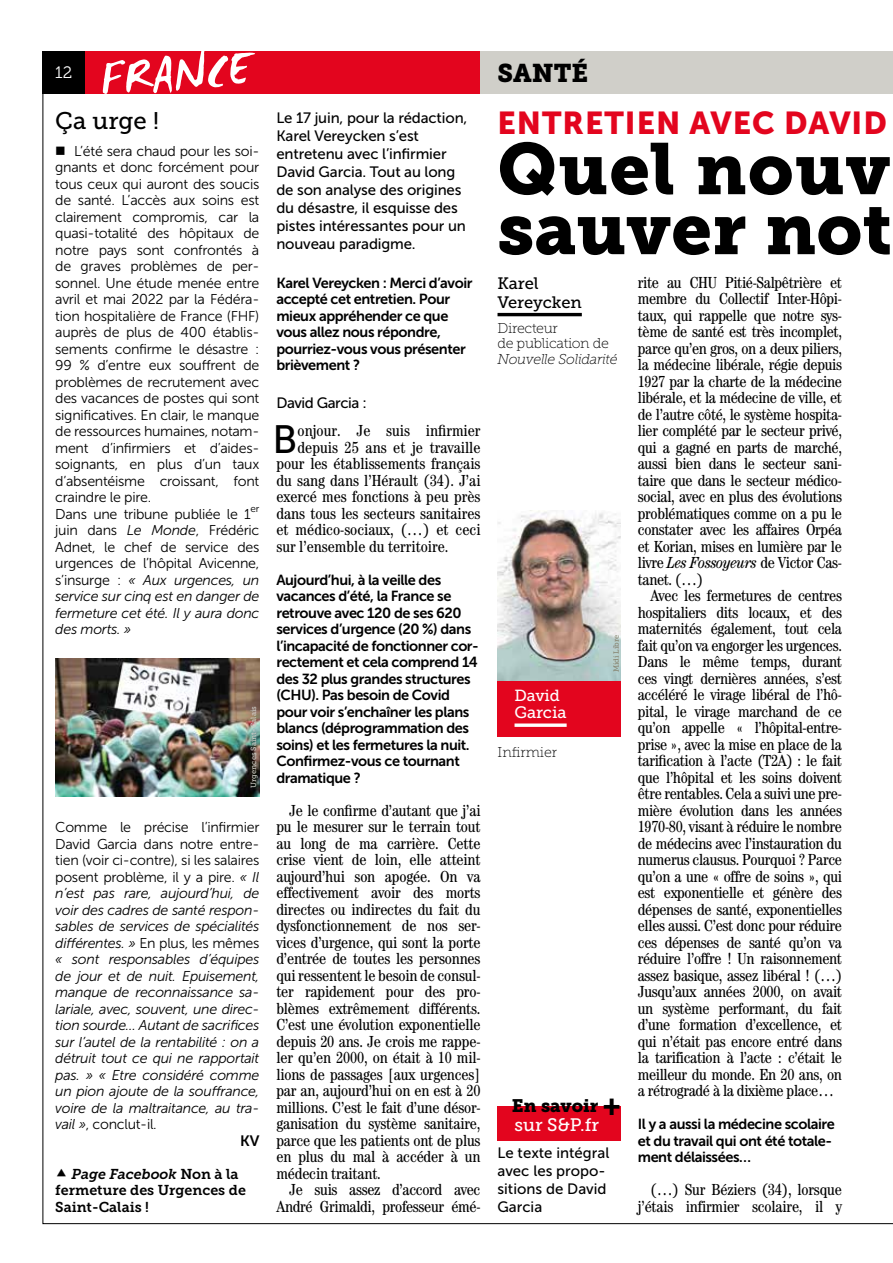
<style>
.page{position:relative;width:893px;height:1263px;background:#fff}
.page>*{position:absolute;margin:0;border:0;box-sizing:border-box;transform-origin:0 0}
.t1{font:72px/60px "Museo Slab 900";letter-spacing:.005em;color:#000}
.t2{font:54px "WC Mano Negra Bta";color:#fff}
.t3{font:39.45px "Museo Sans 500";color:#000}
.t4{font:31.5px "Museo Sans 900";letter-spacing:.03em;color:#e3051e}
.t5{font:25.5px "Museo Slab 900";color:#000}
.t6{font:24px "Museo Slab 500";color:#000}
.t7{font:18px "Museo Slab 900";color:#000}
.t8{font:18px "Museo Slab 500";color:#fff}
.t9{font:16.5px/19px "Museo Slab 500";letter-spacing:-.005em;color:#000}
.t10{font:16.5px "Museo Slab 500";letter-spacing:-.005em;color:#fff}
.t11{font:16.5px "Museo Slab 300";color:#fff}
.t12{font:condensed 16.05px/16.5px "Century Std";letter-spacing:-.01em;color:#000;text-align:justify}
.t13{font:16.05px "Museo Slab 500";letter-spacing:-.01em;color:#fff}
.t14{font:15px/18px "Museo Sans 500";letter-spacing:-.01em;color:#000}
.t15{font:15px "Museo Sans 500";letter-spacing:-.03em;color:#000}
.t16{font:15px "Museo Sans 700";color:#000}
.t17{font:14.55px/16.5px "Museo Sans 700";letter-spacing:-.03em;color:#000}
.t18{font:italic 14.25px/16.5px "Museo Sans 300";letter-spacing:-.02em;color:#000;text-align:justify}
.t19{font:14.25px/16.5px "Museo Sans 300";letter-spacing:-.02em;color:#000}
.t20{font:14.25px/16.5px "Museo Slab 700";color:#000}
.t21{font:14.25px/15.8px "Museo Slab 100";letter-spacing:-.02em;color:#000}
.t22{font:italic 14.25px "Museo Slab 100";letter-spacing:-.02em;color:#000}
.t23{font:14.25px "Museo Slab 100";color:#000}
.t24{font:10.05px "Museo Sans 300";color:#000}
.t25{font:7.5px "Museo Slab 500";color:#d0cfc9}
.t26{font:7.5px "Museo Slab 500";color:#878470}
.s1{font-style:normal}
.s2{font-style:italic}
.s3{font-size:28.5px}
</style>
<div class="page">
<div style="left:43px;top:51px;width:42px;height:43px;background:#000"></div>
<div style="left:85px;top:51px;width:395px;height:43px;background:#e3051e"></div>
<div style="left:480px;top:51px;width:413px;height:43px;background:#d0cfc9"></div>
<img style="left:55px;top:658px;width:204px;height:138px">
<div style="left:497px;top:1107px;width:124px;height:34px;background:#e3051e"></div>
<hr style="left:497px;top:313px;width:85px;height:3px;background:#000">
<div style="left:497px;top:681px;width:124px;height:55px;background:#e3051e"></div>
<img style="left:497px;top:511px;width:124px;height:170px">
<svg style="left:514px;top:723px;width:53px;height:4px"></svg>
<h2 class="t2" style="left:98px;top:46px;width:154px;rotate:-4deg">FRANCE</h2>
<h2 class="t2" style="left:98px;top:48px;width:210px;rotate:-4deg">RUBRIQUE</h2>
<p class="t11" style="left:55px;top:64px;width:18px">12</p>
<h3 class="t5" style="left:497px;top:58px;width:92px">SANTÉ</h3>
<h3 class="t6" style="left:55px;top:107px;width:105px">Ça urge !</h3>
<p class="t19" style="left:55px;top:143px;width:206px;text-indent:19px">L’été sera chaud pour les soi&shy;gnants et donc forcément pour tous ceux qui auront des soucis de santé. L’accès aux soins est clairement compromis, car la quasi-totalité des hôpitaux de notre pays sont confrontés à de graves problèmes de per&shy;sonnel. Une étude menée entre avril et mai 2022 par la Fédéra&shy;tion hospitalière de France (FHF) auprès de plus de 400 établis&shy;sements confirme le désastre :<br>99 % d’entre eux souffrent de problèmes de recrutement avec des vacances de postes qui sont significatives. En clair, le manque de ressources humaines, notam&shy;ment d’infirmiers et d’aides&shy;soignants, en plus d’un taux d’absentéisme croissant, font craindre le pire.<br>Dans une tribune publiée le 1</p>
<p class="t24" style="left:251px;top:503px;width:10px">er</p>
<p class="t18" style="left:55px;top:522px;width:206px"><span class="s1">juin dans</span> Le Monde<span class="s1">, Frédéric Adnet, le chef de service des urgences de l’hôpital Avicenne, s’insurge :</span> « Aux urgences, un service sur cinq est en danger de fermeture cet été. Il y aura donc des morts. »</p>
<p class="t25" style="left:249px;top:787px;width:83px;rotate:-90deg">Urgences Saint-Calais</p>
<p class="t18" style="left:55px;top:819px;width:206px"><span class="s1">Comme le précise l’infirmier David Garcia dans notre entre&shy;tien (voir ci-contre), si les salaires posent problème, il y a pire.</span> « Il n’est pas rare, aujourd’hui, de voir des cadres de santé respon&shy;sables de services de spécialités différentes. » <span class="s1">En plus, les mêmes </span>« sont responsables d’équipes de jour et de nuit. Epuisement, manque de reconnaissance sa&shy;lariale, avec, souvent, une direc&shy;tion sourde… Autant de sacrifices sur l’autel de la rentabilité : on a détruit tout ce qui ne rapportait pas. » « Etre considéré comme un pion ajoute de la souffrance, voire de la maltraitance, au tra&shy;vail »<span class="s1">, conclut-il.</span></p>
<p class="t16" style="left:240px;top:1132px;width:21px">KV</p>
<p class="t20" style="left:55px;top:1166px;width:192px;text-indent:16px"><span class="s2">Page Facebook</span> Non à la fermeture des Urgences de<br>Saint-Calais !</p>
<p class="t14" style="left:276px;top:109px;width:192px">Le 17 juin, pour la rédaction,<br>Karel Vereycken s’est entretenu avec l’infirmier<br>David Garcia. Tout au long de son analyse des origines du désastre, il esquisse des pistes intéressantes pour un nouveau paradigme.</p>
<p class="t17" style="left:276px;top:275px;width:198px">Karel Vereycken : Merci d’avoir accepté cet entretien. Pour mieux appréhender ce que vous allez nous répondre, pourriez-vous vous présenter brièvement ?</p>
<p class="t15" style="left:276px;top:394px;width:92px">David Garcia :</p>
<h3 class="t3" style="left:273px;top:418px;width:26px">B</h3>
<p class="t12" style="left:298px;top:422px;width:184px">onjour. Je suis infirmier</p>
<p class="t12" style="left:298px;top:439px;width:184px">depuis 25 ans et je travaille</p>
<p class="t12" style="left:276px;top:455px;width:206px">pour les établissements français</p>
<p class="t12" style="left:276px;top:472px;width:206px">du sang dans l’Hérault (34). J’ai</p>
<p class="t12" style="left:276px;top:488px;width:206px">exercé mes fonctions à peu près</p>
<p class="t12" style="left:276px;top:505px;width:206px">dans tous les secteurs sanitaires</p>
<p class="t12" style="left:276px;top:521px;width:206px">et médico-sociaux, (…) et ceci</p>
<p class="t12" style="left:276px;top:538px;width:173px">sur l’ensemble du territoire.</p>
<p class="t17" style="left:276px;top:572px;width:204px">Aujourd’hui, à la veille des vacances d’été, la France se retrouve avec 120 de ses 620 services d’urgence (20 %) dans l’incapacité de fonctionner cor&shy;rectement et cela comprend 14 des 32 plus grandes structures (CHU). Pas besoin de Covid pour voir s’enchaîner les plans blancs (déprogrammation des soins) et les fermetures la nuit.<br>Confirmez-vous ce tournant dramatique ?</p>
<p class="t12" style="left:276px;top:802px;width:206px;text-indent:13px">Je le confirme d’autant que j’ai pu le mesurer sur le terrain tout au long de ma carrière. Cette crise vient de loin, elle atteint aujourd’hui son apogée. On va effectivement avoir des morts directes ou indirectes du fait du dysfonctionnement de nos ser&shy;vices d’urgence, qui sont la porte d’entrée de toutes les personnes qui ressentent le besoin de consul&shy;ter rapidement pour des pro&shy;blèmes extrêmement différents.<br>C’est une évolution exponentielle depuis 20 ans. Je crois me rappe&shy;ler qu’en 2000, on était à 10 mil&shy;lions de passages [aux urgences] par an, aujourd’hui on en est à 20 millions. C’est le fait d’une désor&shy;ganisation du système sanitaire, parce que les patients ont de plus en plus du mal à accéder à un médecin traitant.</p>
<p class="t12" style="left:276px;top:1181px;width:206px;text-align:right">Je suis assez d’accord avec<br>André Grimaldi, professeur émé-</p>
<h3 class="t4" style="left:497px;top:105px;width:391px">ENTRETIEN AVEC DAVID</h3>
<h1 class="t1" style="left:497px;top:140px;width:396px">Quel nouv sauver not</h1>
<p class="t9" style="left:497px;top:274px;width:86px">Karel<br>Vereycken</p>
<p class="t21" style="left:497px;top:320px;width:113px">Directeur<br>de publication de</p>
<p class="t22" style="left:497px;top:352px;width:122px">Nouvelle Solidarité</p>
<p class="t13" style="left:514px;top:687px;width:47px">David</p>
<p class="t10" style="left:514px;top:703px;width:54px">Garcia</p>
<p class="t23" style="left:497px;top:744px;width:61px">Infirmier</p>
<p class="t26" style="left:612px;top:672px;width:39px;rotate:-90deg">Midi Libre</p>
<p class="t7" style="left:512px;top:1095px;width:110px">En savoir <span class="s3">+</span></p>
<p class="t8" style="left:514px;top:1115px;width:86px">sur S&amp;P.fr</p>
<p class="t14" style="left:497px;top:1144px;width:113px">Le texte intégral avec les propo&shy;sitions de David<br>Garcia</p>
<p class="t12" style="left:638px;top:274px;width:206px">rite au CHU Pitié-Salpêtrière et membre du Collectif Inter-Hôpi&shy;taux, qui rappelle que notre sys&shy;tème de santé est très incomplet, parce qu’en gros, on a deux piliers, la médecine libérale, régie depuis 1927 par la charte de la médecine libérale, et la médecine de ville, et de l’autre côté, le système hospita&shy;lier complété par le secteur privé, qui a gagné en parts de marché, aussi bien dans le secteur sani&shy;taire que dans le secteur médico&shy;social, avec en plus des évolutions problématiques comme on a pu le constater avec les affaires Orpéa et Korian, mises en lumière par le livre <span class="s2">Les Fossoyeurs</span> de Victor Cas&shy;tanet. (…)</p>
<p class="t12" style="left:638px;top:587px;width:206px;text-indent:13px">Avec les fermetures de centres hospitaliers dits locaux, et des maternités également, tout cela fait qu’on va engorger les urgences.<br>Dans le même temps, durant ces vingt dernières années, s’est accéléré le virage libéral de l’hô&shy;pital, le virage marchand de ce qu’on appelle « l’hôpital-entre&shy;prise », avec la mise en place de la tarification à l’acte (T2A) : le fait que l’hôpital et les soins doivent être rentables. Cela a suivi une pre&shy;mière évolution dans les années 1970-80, visant à réduire le nombre de médecins avec l’instauration du numerus clausus. Pourquoi ? Parce qu’on a une « offre de soins », qui est exponentielle et génère des dépenses de santé, exponentielles elles aussi. C’est donc pour réduire ces dépenses de santé qu’on va réduire l’offre ! Un raisonnement assez basique, assez libéral ! (…)<br>Jusqu’aux années 2000, on avait un système performant, du fait d’une formation d’excellence, et qui n’était pas encore entré dans la tarification à l’acte : c’était le meilleur du monde. En 20 ans, on a rétrogradé à la dixième place…</p>
<p class="t17" style="left:638px;top:1116px;width:199px">Il y a aussi la médecine scolaire et du travail qui ont été totale&shy;ment délaissées…</p>
<p class="t12" style="left:638px;top:1181px;width:206px;text-align:right">(…) Sur Béziers (34), lorsque j’étais infirmier scolaire, il y</p>
</div>
